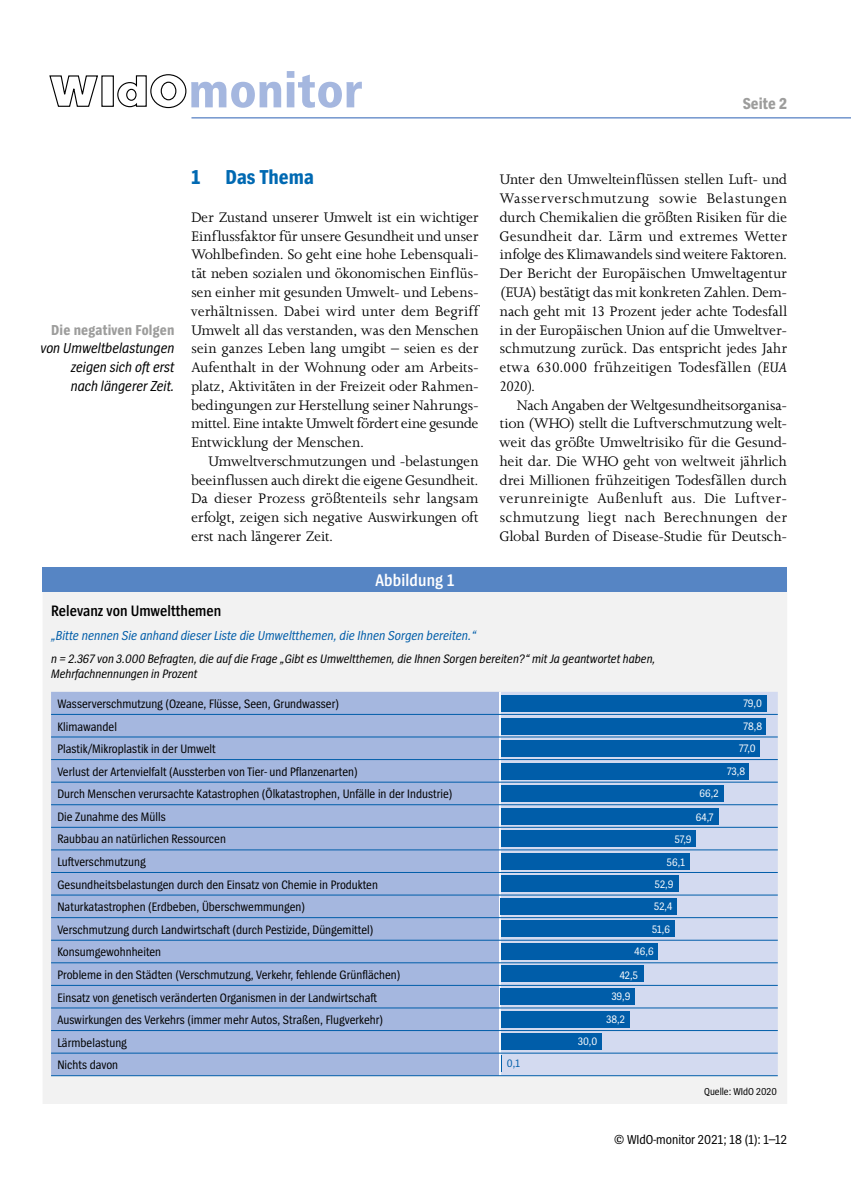
<style>
.page{position:relative;width:851px;height:1191px;background:#fff}
.page>*{position:absolute;margin:0;border:0;box-sizing:border-box;transform-origin:0 0}
.t1{font:700 21px "Spiegel Cd";color:#0069b2}
.t2{font:600 17.55px "Spiegel Cd";letter-spacing:.01em;color:#fff}
.t3{font:700 16.5px "Spiegel Cd";color:#9d9d9c}
.t4{font:15.9px/18.8px "Joanna MT Pro";color:#000;text-align:justify}
.t5{font:600 15.75px "Spiegel Cd";color:#000}
.t6{font:italic 15px/18.8px "Spiegel Cd";color:#000;text-align:justify}
.t7{font:700 15px "Spiegel Cd";letter-spacing:.01em;color:#9d9d9c}
.t8{font:italic 13.5px "Spiegel Cd";color:#005da9}
.t9{font:13.5px "Spiegel Cd";color:#000}
.t10{font:12.75px/22.5px "Spiegel Cd";color:#000}
.t11{font:italic 12.75px/15px "Spiegel Cd";color:#000}
.t12{font:11.25px/23.4px "Spiegel Cd";color:#fff;text-align:center}
.t13{font:11.25px "Spiegel Cd";color:#005da9}
.t14{font:10.5px "Spiegel Cd";color:#000}
.s1{font-style:italic}
</style>
<div class="page">
<hr style="left:191px;top:117px;width:659px;height:2px;background:#7295cd">
<svg style="left:49px;top:74px;width:232px;height:34px"></svg>
<svg style="left:287px;top:71px;width:75px;height:37px"></svg>
<div style="left:43px;top:591px;width:744px;height:513px;background:#f2f2f2"></div>
<div style="left:43px;top:567px;width:744px;height:24px;background:#5685c4"></div>
<div style="left:51px;top:692px;width:448px;height:383px;background:#a5b7df"></div>
<svg style="left:501px;top:692px;width:276px;height:383px;background:#c4d1ea"></svg>
<hr style="left:499px;top:692px;width:2px;height:22px;background:#fff">
<hr style="left:499px;top:714px;width:2px;height:22px;background:#fff">
<hr style="left:499px;top:737px;width:2px;height:22px;background:#fff">
<hr style="left:499px;top:760px;width:2px;height:22px;background:#fff">
<hr style="left:499px;top:782px;width:2px;height:22px;background:#fff">
<hr style="left:499px;top:805px;width:2px;height:22px;background:#fff">
<hr style="left:499px;top:827px;width:2px;height:22px;background:#fff">
<hr style="left:499px;top:850px;width:2px;height:22px;background:#fff">
<hr style="left:499px;top:872px;width:2px;height:22px;background:#fff">
<hr style="left:499px;top:895px;width:2px;height:22px;background:#fff">
<hr style="left:499px;top:918px;width:2px;height:22px;background:#fff">
<hr style="left:499px;top:940px;width:2px;height:22px;background:#fff">
<hr style="left:499px;top:963px;width:2px;height:22px;background:#fff">
<hr style="left:499px;top:985px;width:2px;height:22px;background:#fff">
<hr style="left:499px;top:1008px;width:2px;height:22px;background:#fff">
<hr style="left:499px;top:1030px;width:2px;height:22px;background:#fff">
<hr style="left:499px;top:1053px;width:2px;height:22px;background:#fff">
<hr style="left:51px;top:872px;width:449px;height:1px;background:#005da9">
<hr style="left:500px;top:872px;width:277px;height:1px;background:#005da9">
<hr style="left:51px;top:894px;width:449px;height:1px;background:#005da9">
<hr style="left:500px;top:894px;width:277px;height:1px;background:#005da9">
<hr style="left:51px;top:917px;width:449px;height:1px;background:#005da9">
<hr style="left:500px;top:917px;width:277px;height:1px;background:#005da9">
<hr style="left:51px;top:940px;width:449px;height:1px;background:#005da9">
<hr style="left:500px;top:940px;width:277px;height:1px;background:#005da9">
<hr style="left:51px;top:962px;width:449px;height:1px;background:#005da9">
<hr style="left:500px;top:962px;width:277px;height:1px;background:#005da9">
<hr style="left:51px;top:985px;width:449px;height:1px;background:#005da9">
<hr style="left:500px;top:985px;width:277px;height:1px;background:#005da9">
<hr style="left:51px;top:1007px;width:449px;height:1px;background:#005da9">
<hr style="left:500px;top:1007px;width:277px;height:1px;background:#005da9">
<hr style="left:51px;top:1030px;width:449px;height:1px;background:#005da9">
<hr style="left:500px;top:1030px;width:277px;height:1px;background:#005da9">
<hr style="left:51px;top:1052px;width:449px;height:1px;background:#005da9">
<hr style="left:500px;top:1052px;width:277px;height:1px;background:#005da9">
<hr style="left:51px;top:1075px;width:449px;height:1px;background:#005da9">
<hr style="left:500px;top:1075px;width:277px;height:1px;background:#005da9">
<hr style="left:51px;top:714px;width:449px;height:1px;background:#005da9">
<hr style="left:500px;top:714px;width:277px;height:1px;background:#005da9">
<hr style="left:51px;top:736px;width:449px;height:1px;background:#005da9">
<hr style="left:500px;top:736px;width:277px;height:1px;background:#005da9">
<hr style="left:51px;top:759px;width:449px;height:1px;background:#005da9">
<hr style="left:500px;top:759px;width:277px;height:1px;background:#005da9">
<hr style="left:51px;top:782px;width:449px;height:1px;background:#005da9">
<hr style="left:500px;top:782px;width:277px;height:1px;background:#005da9">
<hr style="left:51px;top:804px;width:449px;height:1px;background:#005da9">
<hr style="left:500px;top:804px;width:277px;height:1px;background:#005da9">
<hr style="left:51px;top:827px;width:449px;height:1px;background:#005da9">
<hr style="left:500px;top:827px;width:277px;height:1px;background:#005da9">
<hr style="left:51px;top:849px;width:449px;height:1px;background:#005da9">
<hr style="left:500px;top:849px;width:277px;height:1px;background:#005da9">
<div style="left:501px;top:695px;width:265px;height:17px;background:#005da9"></div>
<div style="left:501px;top:718px;width:264px;height:16px;background:#005da9"></div>
<div style="left:501px;top:740px;width:258px;height:17px;background:#005da9"></div>
<div style="left:501px;top:763px;width:247px;height:16px;background:#005da9"></div>
<div style="left:501px;top:785px;width:222px;height:16px;background:#005da9"></div>
<div style="left:501px;top:808px;width:217px;height:16px;background:#005da9"></div>
<div style="left:501px;top:830px;width:194px;height:17px;background:#005da9"></div>
<div style="left:501px;top:853px;width:188px;height:16px;background:#005da9"></div>
<div style="left:501px;top:875px;width:177px;height:16px;background:#005da9"></div>
<div style="left:501px;top:898px;width:175px;height:16px;background:#005da9"></div>
<div style="left:501px;top:920px;width:173px;height:16px;background:#005da9"></div>
<div style="left:501px;top:943px;width:156px;height:16px;background:#005da9"></div>
<div style="left:501px;top:966px;width:142px;height:16px;background:#005da9"></div>
<div style="left:501px;top:988px;width:133px;height:16px;background:#005da9"></div>
<div style="left:501px;top:1011px;width:128px;height:16px;background:#005da9"></div>
<div style="left:501px;top:1033px;width:100px;height:16px;background:#005da9"></div>
<svg style="left:501px;top:1055px;width:1px;height:17px"></svg>
<p class="t3" style="left:742px;top:95px;width:46px">Seite 2</p>
<p class="t7" style="left:51px;top:321px;width:125px">Die negativen Folgen</p>
<p class="t6" style="left:71px;top:339px;width:105px;text-indent:-30px">von Umweltbelastungen zeigen sich oft erst nach längerer Zeit.</p>
<h1 class="t1" style="left:191px;top:166px;width:124px">1 Das Thema</h1>
<p class="t4" style="left:191px;top:207px;width:289px">Der Zustand unserer Umwelt ist ein wichtiger Einflussfaktor für unsere Gesundheit und unser Wohlbefinden. So geht eine hohe Lebensquali&shy;tät neben sozialen und ökonomischen Einflüs&shy;sen einher mit gesunden Umwelt- und Lebens&shy;verhältnissen. Dabei wird unter dem Begriff Umwelt all das verstanden, was den Menschen sein ganzes Leben lang umgibt – seien es der Aufenthalt in der Wohnung oder am Arbeits&shy;platz, Aktivitäten in der Freizeit oder Rahmen&shy;bedingungen zur Herstellung seiner Nahrungs&shy;mittel. Eine intakte Umwelt fördert eine gesunde Entwicklung der Menschen.</p>
<p class="t4" style="left:191px;top:451px;width:289px;text-indent:17px">Umweltverschmutzungen und -belastungen beeinflussen auch direkt die eigene Gesundheit.<br>Da dieser Prozess größtenteils sehr langsam erfolgt, zeigen sich negative Auswirkungen oft erst nach längerer Zeit.</p>
<p class="t2" style="left:375px;top:570px;width:80px">Abbildung 1</p>
<p class="t4" style="left:500px;top:170px;width:289px">Unter den Umwelteinflüssen stellen Luft- und Wasserverschmutzung sowie Belastungen durch Chemikalien die größten Risiken für die Gesundheit dar. Lärm und extremes Wetter infolge des Klimawandels sind weitere Faktoren.<br>Der Bericht der Europäischen Umweltagentur (EUA) bestätigt das mit konkreten Zahlen. Dem&shy;nach geht mit 13 Prozent jeder achte Todesfall in der Europäischen Union auf die Umweltver&shy;schmutzung zurück. Das entspricht jedes Jahr etwa 630.000 frühzeitigen Todesfällen <span class="s1">(EUA 2020)</span>.</p>
<p class="t4" style="left:500px;top:395px;width:289px;text-indent:17px">Nach Angaben der Weltgesundheitsorganisa&shy;tion (WHO) stellt die Luftverschmutzung welt&shy;weit das größte Umweltrisiko für die Gesund&shy;heit dar. Die WHO geht von weltweit jährlich drei Millionen frühzeitigen Todesfällen durch verunreinigte Außenluft aus. Die Luftver&shy;schmutzung liegt nach Berechnungen der Global Burden of Disease-Studie für Deutsch-</p>
<p class="t5" style="left:51px;top:602px;width:172px">Relevanz von Umweltthemen</p>
<p class="t8" style="left:51px;top:628px;width:426px">„Bitte nennen Sie anhand dieser Liste die Umweltthemen, die Ihnen Sorgen bereiten.“</p>
<p class="t11" style="left:51px;top:651px;width:606px">n = 2.367 von 3.000 Befragten, die auf die Frage „Gibt es Umweltthemen, die Ihnen Sorgen bereiten?“ mit Ja geantwortet haben,<br>Mehrfachnennungen in Prozent</p>
<p class="t10" style="left:57px;top:692px;width:396px">Wasserverschmutzung (Ozeane, Flüsse, Seen, Grundwasser)<br>Klimawandel<br>Plastik/Mikroplastik in der Umwelt<br>Verlust der Artenvielfalt (Aussterben von Tier- und Pflanzenarten)<br>Durch Menschen verursachte Katastrophen (Ölkatastrophen, Unfälle in der Industrie)<br>Die Zunahme des Mülls<br>Raubbau an natürlichen Ressourcen<br>Luftverschmutzung<br>Gesundheitsbelastungen durch den Einsatz von Chemie in Produkten Naturkatastrophen (Erdbeben, Überschwemmungen)<br>Verschmutzung durch Landwirtschaft (durch Pestizide, Düngemittel)<br>Konsumgewohnheiten<br>Probleme in den Städten (Verschmutzung, Verkehr, fehlende Grünflächen)<br>Einsatz von genetisch veränderten Organismen in der Landwirtschaft<br>Auswirkungen des Verkehrs (immer mehr Autos, Straßen, Flugverkehr)<br>Lärmbelastung<br>Nichts davon</p>
<p class="t12" style="left:743px;top:692px;width:20px">79,0</p>
<p class="t12" style="left:743px;top:714px;width:20px">78,8</p>
<p class="t12" style="left:738px;top:737px;width:18px">77,0</p>
<p class="t12" style="left:727px;top:759px;width:19px">73,8</p>
<p class="t12" style="left:695px;top:782px;width:25px">66,2<br>64,7</p>
<p class="t12" style="left:674px;top:827px;width:18px">57,9</p>
<p class="t12" style="left:666px;top:850px;width:19px">56,1</p>
<p class="t12" style="left:654px;top:872px;width:20px">52,9</p>
<p class="t12" style="left:654px;top:895px;width:20px">52,4</p>
<p class="t12" style="left:652px;top:917px;width:19px">51,6</p>
<p class="t12" style="left:634px;top:940px;width:21px">46,6</p>
<p class="t12" style="left:619px;top:963px;width:20px">42,5</p>
<p class="t12" style="left:606px;top:1007px;width:20px">38,2</p>
<p class="t12" style="left:611px;top:984px;width:20px">39,9</p>
<p class="t12" style="left:578px;top:1029px;width:21px">30,0</p>
<p class="t13" style="left:507px;top:1057px;width:15px">0,1</p>
<p class="t14" style="left:704px;top:1085px;width:74px">Quelle: WIdO 2020</p>
<p class="t9" style="left:614px;top:1132px;width:174px">© WIdO-monitor 2021; 18 (1): 1–12</p>
</div>
